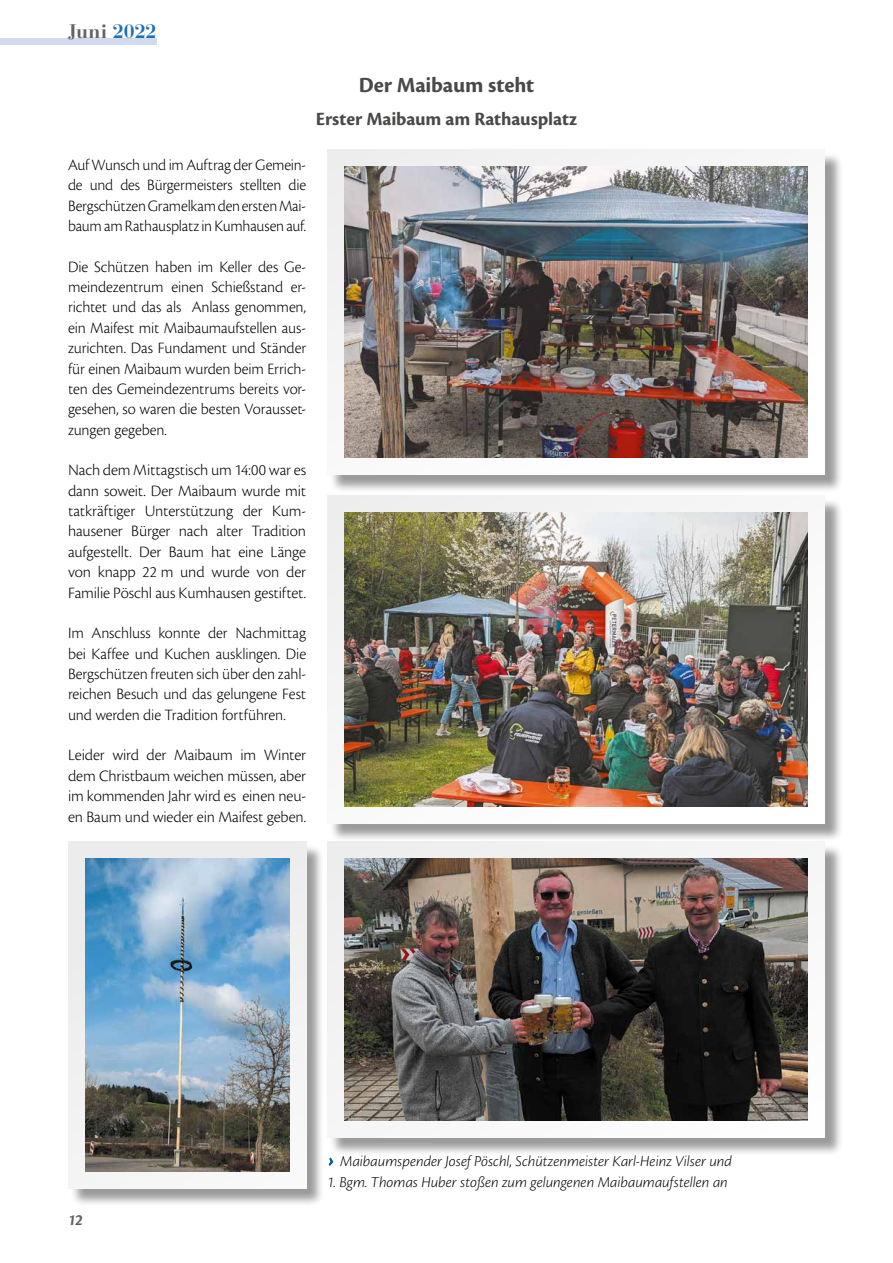
<style>
.page{position:relative;width:893px;height:1263px;background:#fff}
.page>*{position:absolute;margin:0;border:0;box-sizing:border-box;transform-origin:0 0}
.t1{font:700 22.5px "Cronos Pro";letter-spacing:-.005em;color:#494948}
.t2{font:700 19.5px "Cronos Pro";letter-spacing:-.005em;color:#494948}
.t3{font:700 19.5px "Bauer Bodoni Std";letter-spacing:.01em;color:#636362}
.t4{font:300 16.5px/20.4px "Cronos Pro";letter-spacing:-.01em;color:#000;text-align:justify}
.t5{font:italic 700 16.5px "Cronos Pro";color:#636362}
.t6{font:italic 300 15.75px "Cronos Pro";color:#000}
.s1{color:#1d6fb7}
</style>
<div class="page">
<div style="left:0;top:38px;width:156px;height:6px;background:#d3daf0"></div>
<div style="left:330px;top:152px;width:514px;height:342px;background:#000;opacity:.4"></div>
<div style="left:327px;top:149px;width:498px;height:326px;background:#f8f8f8"></div>
<img style="left:344px;top:166px;width:464px;height:292px">
<div style="left:330px;top:498px;width:514px;height:344px;background:#000;opacity:.4"></div>
<div style="left:327px;top:496px;width:498px;height:327px;background:#f7f7f7"></div>
<img style="left:344px;top:513px;width:464px;height:293px">
<div style="left:70px;top:844px;width:255px;height:363px;background:#000;opacity:.4"></div>
<div style="left:68px;top:841px;width:238px;height:347px;background:linear-gradient(to bottom,#ececed,#f4f4f4)"></div>
<img style="left:85px;top:858px;width:204px;height:313px">
<div style="left:330px;top:844px;width:514px;height:312px;background:#000;opacity:.4"></div>
<div style="left:327px;top:842px;width:498px;height:295px;background:#f5f5f5"></div>
<img style="left:344px;top:859px;width:464px;height:261px">
<p class="t3" style="left:68px;top:20px;width:90px">Juni <span class="s1">2022</span></p>
<h1 class="t1" style="left:359px;top:72px;width:177px">Der Maibaum steht</h1>
<p class="t2" style="left:316px;top:107px;width:263px">Erster Maibaum am Rathausplatz</p>
<p class="t4" style="left:68px;top:154px;width:240px">Auf Wunsch und im Auftrag der Gemein&shy;de und des Bürgermeisters stellten die Bergschützen Gramelkam den ersten Mai&shy;baum am Rathausplatz in Kumhausen auf.</p>
<p class="t4" style="left:68px;top:256px;width:240px">Die Schützen haben im Keller des Ge&shy;meindezentrum einen Schießstand er&shy;richtet und das als Anlass genommen, ein Maifest mit Maibaumaufstellen aus&shy;zurichten. Das Fundament und Ständer für einen Maibaum wurden beim Errich&shy;ten des Gemeindezentrums bereits vor&shy;gesehen, so waren die besten Vorausset&shy;zungen gegeben.</p>
<p class="t4" style="left:68px;top:460px;width:240px">Nach dem Mittagstisch um 14:00 war es dann soweit. Der Maibaum wurde mit tatkräftiger Unterstützung der Kum&shy;hausener Bürger nach alter Tradition aufgestellt. Der Baum hat eine Länge von knapp 22 m und wurde von der Familie Pöschl aus Kumhausen gestiftet.</p>
<p class="t4" style="left:68px;top:623px;width:240px">Im Anschluss konnte der Nachmittag bei Kaffee und Kuchen ausklingen. Die Bergschützen freuten sich über den zahl&shy;reichen Besuch und das gelungene Fest und werden die Tradition fortführen.</p>
<p class="t4" style="left:68px;top:745px;width:240px">Leider wird der Maibaum im Winter dem Christbaum weichen müssen, aber im kommenden Jahr wird es einen neu&shy;en Baum und wieder ein Maifest geben.</p>
<p class="t5" style="left:68px;top:1210px;width:17px">12</p>
<p class="t6" style="left:340px;top:1152px;width:393px">Maibaumspender Josef Pöschl, Schützenmeister Karl-Heinz Vilser und</p>
<p class="t6" style="left:327px;top:1173px;width:402px">1. Bgm. Thomas Huber stoßen zum gelungenen Maibaumaufstellen an</p>
</div>
